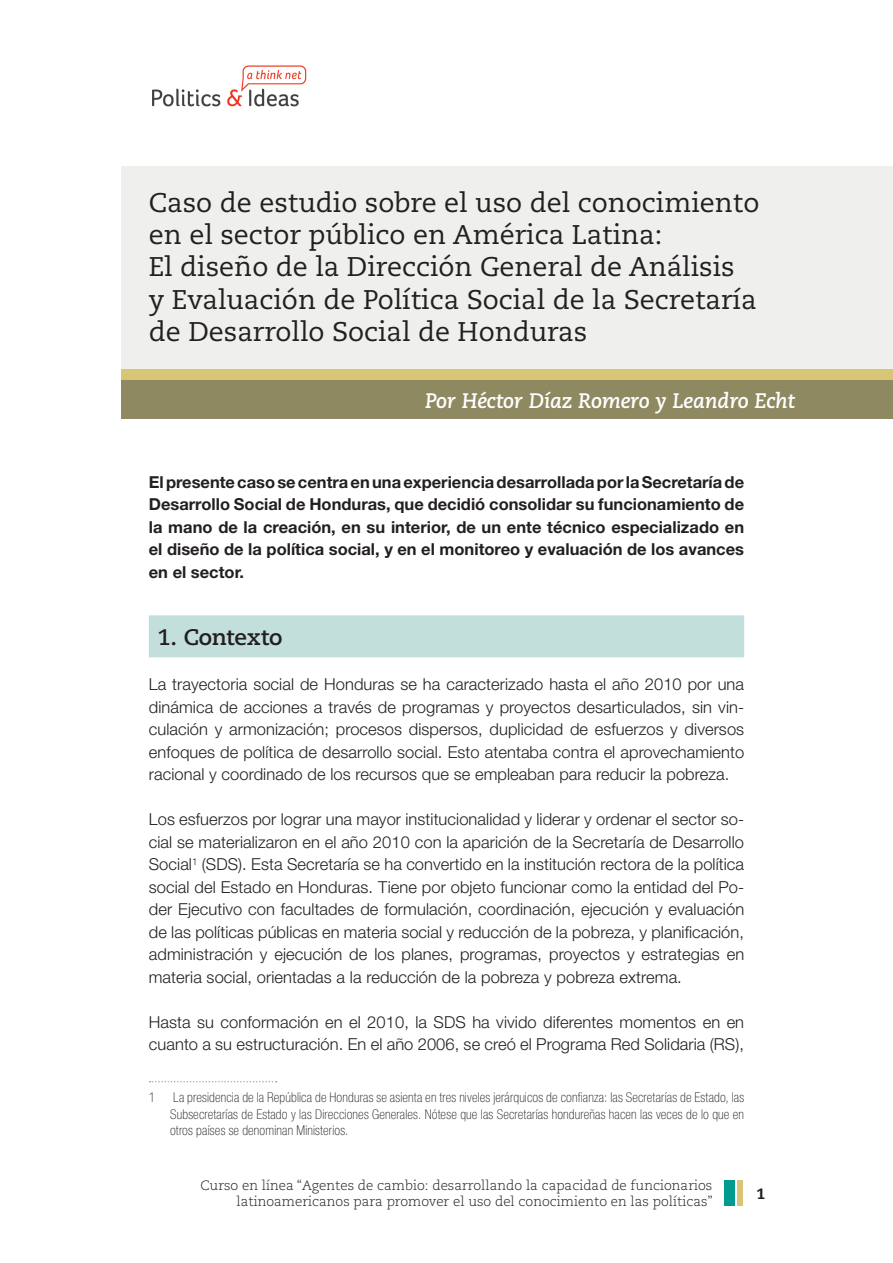
<style>
.page{position:relative;width:893px;height:1263px;background:#fff}
.page>*{position:absolute;margin:0;border:0;box-sizing:border-box;transform-origin:0 0}
.TItulo_Modulo{font:27px/32.4px "Caecilia LT Std";color:#231f20}
.Titulo_1_una_linea{font:700 22.5px "Caecilia LT Std";letter-spacing:-.005em;color:#231f20}
.TItulo_Modulo-2{font:italic 700 21px "Caecilia LT Std";letter-spacing:-.01em;color:#fff}
.texto_principal{font:300 16.5px/22.5px "Helvetica Neue LT Std";letter-spacing:.005em;color:#231f20;text-align:justify}
.texto_principal-2{font:700 16.5px/22.5px "Helvetica Neue LT Std";color:#231f20;text-align:justify}
.t1{font:800 15px "Caecilia LT Std";color:#231f20}
.nota_al_pie{font:100 condensed 13.5px/16.5px "Helvetica Neue LT Std";letter-spacing:.015em;color:#231f20;text-align:justify}
.t2{font:300 13.5px/16.2px "Caecilia LT Std";color:#231f20;text-align:right}
</style>
<div class="page">
<img style="left:152px;top:65px;width:155px;height:42px">
<div style="left:725px;top:1181px;width:10px;height:25px;background:#009a8f"></div>
<div style="left:738px;top:1181px;width:5px;height:25px;background:#d8c575"></div>
<div style="left:149px;top:615px;width:595px;height:42px;background:#c2dfdc"></div>
<svg style="left:150px;top:1081px;width:127px;height:1px"></svg>
<div style="left:121px;top:167px;width:772px;height:220px;background:#efefee"></div>
<div style="left:121px;top:369px;width:772px;height:14px;background:#d8c575"></div>
<div style="left:121px;top:380px;width:772px;height:38px;background:#8e8961"></div>
<p class="TItulo_Modulo" style="left:149px;top:186px;width:612px">Caso de estudio sobre el uso del conocimiento en el sector público en América Latina:</p>
<p class="TItulo_Modulo" style="left:149px;top:251px;width:587px">El diseño de la Dirección General de Análisis</p>
<p class="TItulo_Modulo" style="left:149px;top:284px;width:609px">y Evaluación de Política Social de la Secretaría de Desarrollo Social de Honduras</p>
<p class="TItulo_Modulo-2" style="left:425px;top:389px;width:371px">Por Héctor Díaz Romero y Leandro Echt</p>
<p class="texto_principal-2" style="left:149px;top:470px;width:597px">El presente caso se centra en una experiencia desarrollada por la Secretaría de Desarrollo Social de Honduras, que decidió consolidar su funcionamiento de la mano de la creación, en su interior, de un ente técnico especializado en el diseño de la política social, y en el monitoreo y evaluación de los avances en el sector.</p>
<p class="Titulo_1_una_linea" style="left:157px;top:624px;width:127px">1. Contexto</p>
<p class="texto_principal" style="left:149px;top:673px;width:597px">La trayectoria social de Honduras se ha caracterizado hasta el año 2010 por una dinámica de acciones a través de programas y proyectos desarticulados, sin vin&shy;culación y armonización; procesos dispersos, duplicidad de esfuerzos y diversos enfoques de política de desarrollo social. Esto atentaba contra el aprovechamiento racional y coordinado de los recursos que se empleaban para reducir la pobreza.</p>
<p class="texto_principal" style="left:149px;top:808px;width:597px">Los esfuerzos por lograr una mayor institucionalidad y liderar y ordenar el sector so&shy;cial se materializaron en el año 2010 con la aparición de la Secretaría de Desarrollo Social<sup>1</sup> (SDS). Esta Secretaría se ha convertido en la institución rectora de la política social del Estado en Honduras. Tiene por objeto funcionar como la entidad del Po&shy;der Ejecutivo con facultades de formulación, coordinación, ejecución y evaluación de las políticas públicas en materia social y reducción de la pobreza, y planificación, administración y ejecución de los planes, programas, proyectos y estrategias en materia social, orientadas a la reducción de la pobreza y pobreza extrema.</p>
<p class="texto_principal" style="left:149px;top:1010px;width:597px">Hasta su conformación en el 2010, la SDS ha vivido diferentes momentos en en cuanto a su estructuración. En el año 2006, se creó el Programa Red Solidaria (RS),</p>
<p class="nota_al_pie" style="left:149px;top:1089px;width:8px">1</p>
<p class="nota_al_pie" style="left:170px;top:1089px;width:576px">La presidencia de la República de Honduras se asienta en tres niveles jerárquicos de confianza: las Secretarías de Estado, las Subsecretarías de Estado y las Direcciones Generales. Nótese que las Secretarías hondureñas hacen las veces de lo que en otros países se denominan Ministerios.</p>
<p class="t2" style="left:200px;top:1177px;width:514px">Curso en línea “Agentes de cambio: desarrollando la capacidad de funcionarios latinoamericanos para promover el uso del conocimiento en las políticas”</p>
<p class="t1" style="left:757px;top:1185px;width:10px">1</p>
</div>
